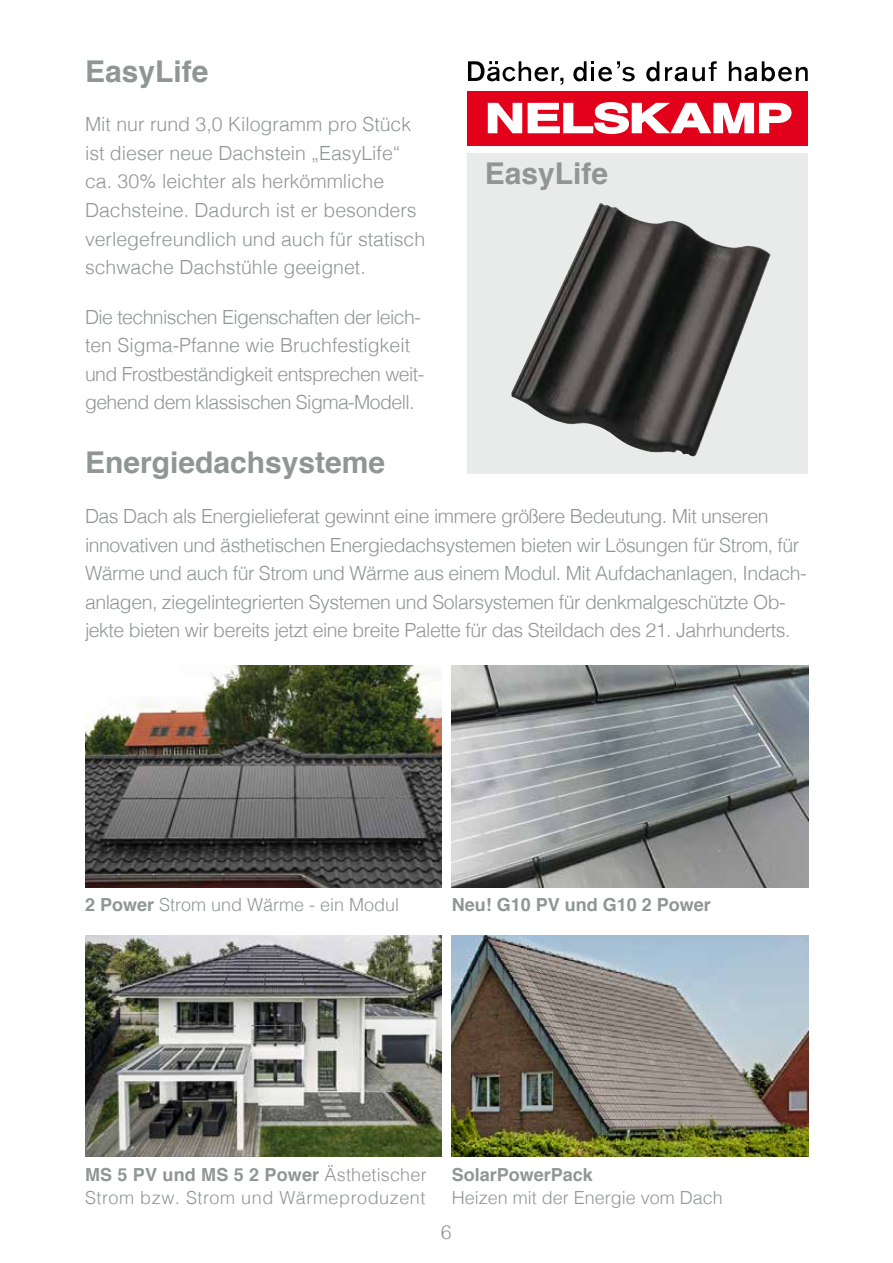
<style>
.page{position:relative;width:893px;height:1263px;background:#fff}
.page>*{position:absolute;margin:0;border:0;box-sizing:border-box;transform-origin:0 0}
.t1{font:700 30px "Helvetica";color:#909793}
.t2{font:300 19.5px/28.5px "Helvetica";letter-spacing:-.025em;color:#909793}
.t3{font:300 19.5px/28.5px "Helvetica";color:#909793}
.t4{font:300 18px/22.5px "Helvetica";letter-spacing:.03em;color:#909793}
.t5{font:300 18px "Helvetica";color:#909793}
.t6{font:700 18px "Helvetica";color:#909793}
.s1{font-weight:700}
</style>
<div class="page">
<div style="left:468px;top:153px;width:340px;height:320px;background:#e9ebea"></div>
<div style="left:468px;top:91px;width:340px;height:55px;background:#e2001a"></div>
<svg style="left:488px;top:103px;width:34px;height:30px"></svg>
<svg style="left:528px;top:102px;width:263px;height:32px"></svg>
<svg style="left:665px;top:61px;width:52px;height:20px"></svg>
<svg style="left:646px;top:61px;width:13px;height:20px"></svg>
<svg style="left:573px;top:61px;width:13px;height:20px"></svg>
<svg style="left:729px;top:61px;width:79px;height:20px"></svg>
<svg style="left:468px;top:61px;width:95px;height:24px"></svg>
<svg style="left:592px;top:61px;width:43px;height:20px"></svg>
<img style="left:85px;top:666px;width:356px;height:221px">
<img style="left:452px;top:666px;width:356px;height:221px">
<img style="left:85px;top:935px;width:356px;height:221px">
<img style="left:452px;top:935px;width:356px;height:221px">
<img style="left:511px;top:203px;width:260px;height:254px">
<h1 class="t1" style="left:85px;top:47px;width:125px">EasyLife</h1>
<p class="t3" style="left:85px;top:109px;width:342px">Mit nur rund 3,0 Kilogramm pro Stück ist dieser neue Dachstein „EasyLife“ ca. 30% leichter als herkömmliche Dachsteine. Dadurch ist er besonders verlegefreundlich und auch für statisch schwache Dachstühle geeignet.</p>
<p class="t2" style="left:85px;top:301px;width:341px">Die technischen Eigenschaften der leich&shy;ten Sigma-Pfanne wie Bruchfestigkeit und Frostbeständigkeit entsprechen weit&shy;gehend dem klassischen Sigma-Modell.</p>
<h1 class="t1" style="left:485px;top:149px;width:125px">EasyLife</h1>
<h1 class="t1" style="left:85px;top:438px;width:302px">Energiedachsysteme</h1>
<p class="t2" style="left:85px;top:500px;width:723px">Das Dach als Energielieferat gewinnt eine immere größere Bedeutung. Mit unseren innovativen und ästhetischen Energiedachsystemen bieten wir Lösungen für Strom, für Wärme und auch für Strom und Wärme aus einem Modul. Mit Aufdachanlagen, Indach&shy;anlagen, ziegelintegrierten Systemen und Solarsystemen für denkmalgeschützte Ob&shy;jekte bieten wir bereits jetzt eine breite Palette für das Steildach des 21. Jahrhunderts.</p>
<p class="t5" style="left:85px;top:889px;width:316px"><span class="s1">2 Power</span> Strom und Wärme - ein Modul</p>
<p class="t6" style="left:452px;top:890px;width:261px">Neu! G10 PV und G10 2 Power</p>
<p class="t4" style="left:85px;top:1162px;width:343px"><span class="s1">MS 5 PV und MS 5 2 Power</span> Ästhetischer<br>Strom bzw. Strom und Wärmeproduzent</p>
<p class="t6" style="left:452px;top:1160px;width:143px">SolarPowerPack</p>
<p class="t5" style="left:452px;top:1182px;width:273px">Heizen mit der Energie vom Dach</p>
<p class="t2" style="left:441px;top:1216px;width:12px">6</p>
</div>
